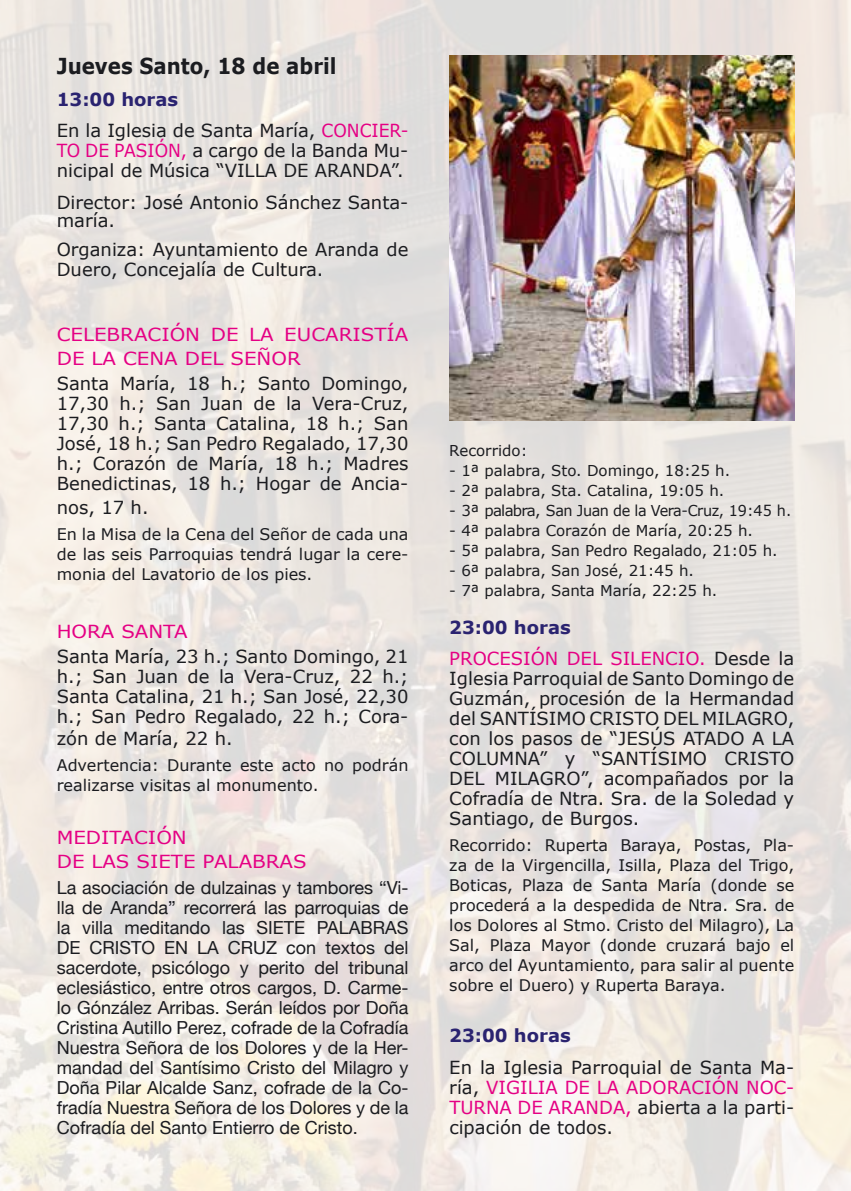
<style>
.page{position:relative;width:851px;height:1191px;background:#fff}
.page>*{position:absolute;margin:0;border:0;box-sizing:border-box;transform-origin:0 0}
.t1{font:700 22px "Verdana";color:#1b1c20;scale:.9 1}
.t2{font:18px/20px "Verdana";color:#1b1c20}
.t3{font:18px/20px "Helvetica Neue";color:#1b1c20;text-align:justify}
.t4{font:18px/24px "Verdana";color:#e50084;scale:1.1 1}
.t5{font:18px/31.4px "Verdana";color:#e50084}
.t6{font:700 18px "Verdana";color:#2a2370}
.t7{font:16px/20px "Verdana";color:#1b1c20;text-align:justify}
.t8{font:15px "Verdana";color:#1b1c20}
.t9{font:15px "Verdana";letter-spacing:-.03em;color:#1b1c20}
.s1{font-weight:700;color:#2a2370}
.s2{color:#e50084}
.s3{color:#1b1c20}
</style>
<div class="page">
<img style="left:0;top:0;width:850px;height:1191px">
<img style="left:449px;top:55px;width:345px;height:366px">
<p class="t1" style="left:57px;top:50px;width:312px">Jueves Santo, 18 de abril</p>
<p class="t2" style="left:57px;top:84px;width:353px;line-height:31.4px"><span class="s1">13:00 horas<br></span>En la Iglesia de Santa María, <span class="s2">CONCIER-</span></p>
<p class="t2" style="left:57px;top:141px;width:353px"><span class="s2">TO DE PASIÓN,</span> a cargo de la Banda Mu&shy;nicipal de Música “VILLA DE ARANDA”.</p>
<p class="t2" style="left:57px;top:193px;width:353px;line-height:18px">Director: José Antonio Sánchez Santa&shy;maría.</p>
<p class="t2" style="left:57px;top:239px;width:353px">Organiza: Ayuntamiento de Aranda de<br>Duero, Concejalía de Cultura.</p>
<p class="t4" style="left:57px;top:322px;width:321px">CELEBRACIÓN DE LA EUCARISTÍA<br>DE LA CENA DEL SEÑOR</p>
<p class="t2" style="left:57px;top:374px;width:353px;text-align:justify">Santa María, 18 h.; Santo Domingo, 17,30 h.; San Juan de la Vera-Cruz, 17,30 h.; Santa Catalina, 18 h.; San José, 18 h.; San Pedro Regalado, 17,30 h.; Corazón de María, 18 h.; Madres Benedictinas, 18 h.; Hogar de Ancia-</p>
<p class="t2" style="left:57px;top:498px;width:93px">nos, 17 h.</p>
<p class="t7" style="left:57px;top:524px;width:353px">En la Misa de la Cena del Señor de cada una de las seis Parroquias tendrá lugar la cere&shy;monia del Lavatorio de los pies.</p>
<p class="t4" style="left:57px;top:619px;width:121px">HORA SANTA</p>
<p class="t2" style="left:57px;top:646px;width:353px;text-align:justify">Santa María, 23 h.; Santo Domingo, 21 h.; San Juan de la Vera-Cruz, 22 h.; Santa Catalina, 21 h.; San José, 22,30 h.; San Pedro Regalado, 22 h.; Cora-</p>
<p class="t2" style="left:57px;top:728px;width:177px">zón de María, 22 h.</p>
<p class="t7" style="left:57px;top:755px;width:353px">Advertencia: Durante este acto no podrán realizarse visitas al monumento.</p>
<p class="t4" style="left:57px;top:825px;width:228px">MEDITACIÓN<br>DE LAS SIETE PALABRAS</p>
<p class="t3" style="left:57px;top:878px;width:353px">La asociación de dulzainas y tambores “Vi&shy;lla de Aranda” recorrerá las parroquias de la villa meditando las SIETE PALABRAS DE CRISTO EN LA CRUZ con textos del sacerdote, psicólogo y perito del tribunal eclesiástico, entre otros cargos, D. Carme&shy;lo Gónzález Arribas. Serán leídos por Doña Cristina Autillo Perez, cofrade de la Cofradía Nuestra Señora de los Dolores y de la Her&shy;mandad del Santísimo Cristo del Milagro y Doña Pilar Alcalde Sanz, cofrade de la Co&shy;fradía Nuestra Señora de los Dolores y de la Cofradía del Santo Entierro de Cristo.</p>
<p class="t8" style="left:449px;top:440px;width:80px">Recorrido:</p>
<p class="t8" style="left:449px;top:460px;width:282px">- 1ª palabra, Sto. Domingo, 18:25 h.</p>
<p class="t8" style="left:449px;top:480px;width:276px">- 2ª palabra, Sta. Catalina, 19:05 h.</p>
<p class="t9" style="left:449px;top:500px;width:343px">- 3ª palabra, San Juan de la Vera-Cruz, 19:45 h.</p>
<p class="t8" style="left:449px;top:520px;width:305px">- 4ª palabra Corazón de María, 20:25 h.</p>
<p class="t8" style="left:449px;top:540px;width:330px">- 5ª palabra, San Pedro Regalado, 21:05 h.</p>
<p class="t8" style="left:449px;top:560px;width:246px">- 6ª palabra, San José, 21:45 h.</p>
<p class="t8" style="left:449px;top:580px;width:269px">- 7ª palabra, Santa María, 22:25 h.</p>
<p class="t5" style="left:449px;top:611px;width:346px"><span class="s1">23:00 horas<br></span>PROCESIÓN DEL SILENCIO. <span class="s3">Desde la</span></p>
<p class="t2" style="left:449px;top:668px;width:346px;text-align:justify">Iglesia Parroquial de Santo Domingo de Guzmán, procesión de la Hermandad del SANTÍSIMO CRISTO DEL MILAGRO, con los pasos de “JESÚS ATADO A LA COLUMNA” y “SANTÍSIMO CRISTO DEL MILAGRO”, acompañados por la Cofradía de Ntra. Sra. de la Soledad y Santiago, de Burgos.</p>
<p class="t7" style="left:449px;top:835px;width:346px">Recorrido: Ruperta Baraya, Postas, Pla&shy;za de la Virgencilla, Isilla, Plaza del Trigo, Boticas, Plaza de Santa María (donde se procederá a la despedida de Ntra. Sra. de los Dolores al Stmo. Cristo del Milagro), La Sal, Plaza Mayor (donde cruzará bajo el arco del Ayuntamiento, para salir al puente sobre el Duero) y Ruperta Baraya.</p>
<p class="t6" style="left:449px;top:1023px;width:123px">23:00 horas</p>
<p class="t2" style="left:449px;top:1057px;width:346px;text-align:justify">En la Iglesia Parroquial de Santa Ma&shy;ría, <span class="s2">VIGILIA DE LA ADORACIÓN NOC-TURNA DE ARANDA,</span> abierta a la parti&shy;cipación de todos.</p>
</div>
